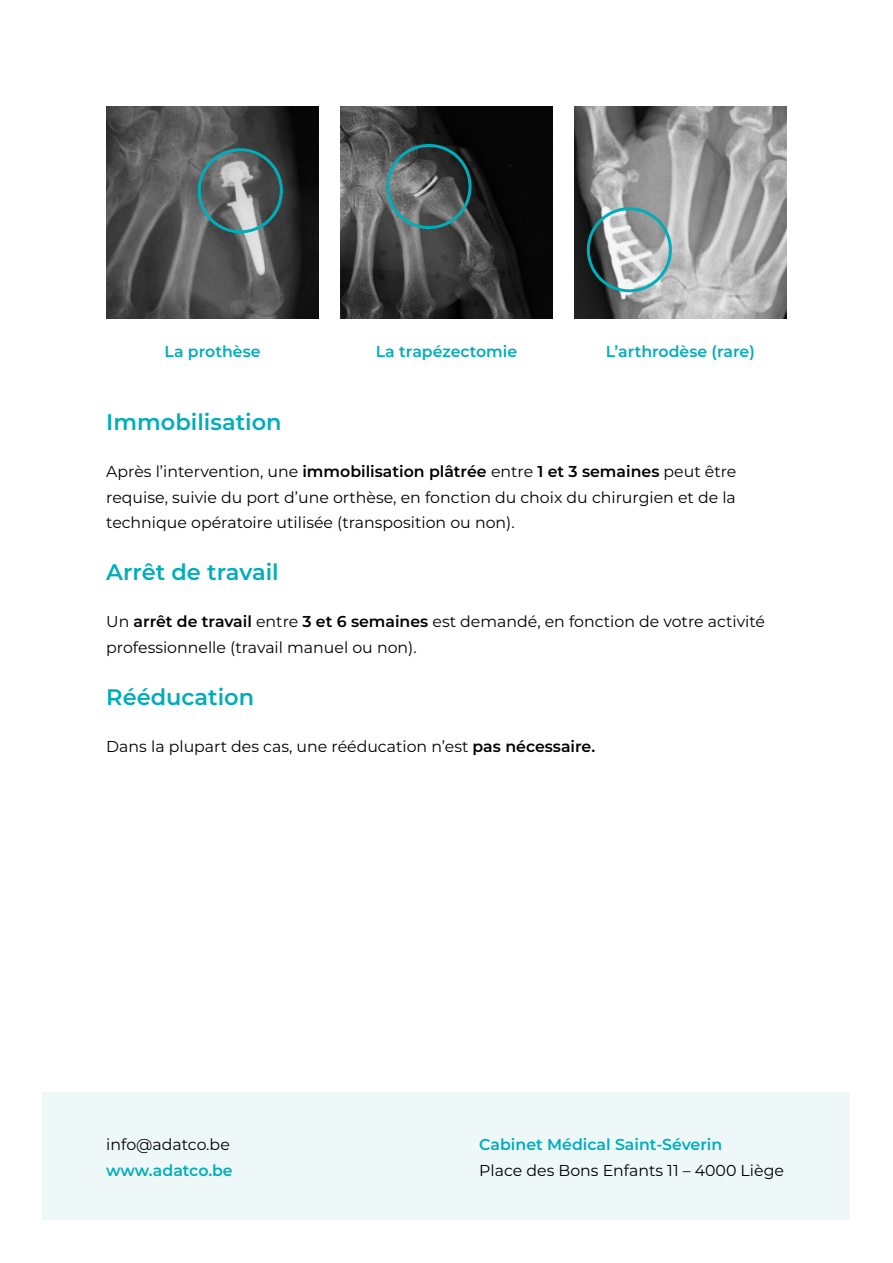
<style>
.page{position:relative;width:893px;height:1263px;background:#fff}
.page>*{position:absolute;margin:0;border:0;box-sizing:border-box;transform-origin:0 0}
.t1{font:600 22.5px "Montserrat";color:#00adba}
.t2{font:15.75px/25.5px "Montserrat";color:#000;text-align:justify}
.t3{font:600 15.75px "Montserrat";color:#00adba}
.s1{font-weight:600}
</style>
<div class="page">
<div style="left:43px;top:1092px;width:807px;height:127px;background:#eff8f9"></div>
<img style="left:340px;top:106px;width:213px;height:213px">
<img style="left:106px;top:106px;width:213px;height:213px">
<img style="left:574px;top:106px;width:213px;height:213px">
<div style="left:198px;top:148px;width:85px;height:85px;border:3px solid #00adba;border-radius:50%"></div>
<div style="left:386px;top:144px;width:85px;height:85px;border:3px solid #00adba;border-radius:50%"></div>
<div style="left:587px;top:207px;width:85px;height:85px;border:3px solid #00adba;border-radius:50%"></div>
<p class="t3" style="left:165px;top:340px;width:98px">La prothèse</p>
<p class="t3" style="left:376px;top:340px;width:143px">La trapézectomie</p>
<p class="t3" style="left:606px;top:340px;width:150px">L’arthrodèse (rare)</p>
<h1 class="t1" style="left:106px;top:406px;width:177px">Immobilisation</h1>
<p class="t2" style="left:106px;top:458px;width:632px">Après l’intervention, une <span class="s1">immobilisation plâtrée</span> entre <span class="s1">1 et 3 semaines</span> peut être requise, suivie du port d’une orthèse, en fonction du choix du chirurgien et de la technique opératoire utilisée (transposition ou non).</p>
<h1 class="t1" style="left:106px;top:556px;width:174px">Arrêt de travail</h1>
<p class="t2" style="left:106px;top:608px;width:660px">Un <span class="s1">arrêt de travail</span> entre <span class="s1">3 et 6 semaines</span> est demandé, en fonction de votre activité professionnelle (travail manuel ou non).</p>
<h1 class="t1" style="left:106px;top:681px;width:149px">Rééducation</h1>
<p class="t2" style="left:106px;top:733px;width:490px">Dans la plupart des cas, une rééducation n’est <span class="s1">pas nécessaire.</span></p>
<p class="t2" style="left:106px;top:1131px;width:125px">info@adatco.be</p>
<p class="t3" style="left:106px;top:1159px;width:128px">www.adatco.be</p>
<p class="t3" style="left:479px;top:1133px;width:245px">Cabinet Médical Saint-Séverin</p>
<p class="t2" style="left:479px;top:1157px;width:306px">Place des Bons Enfants 11 – 4000 Liège</p>
</div>
